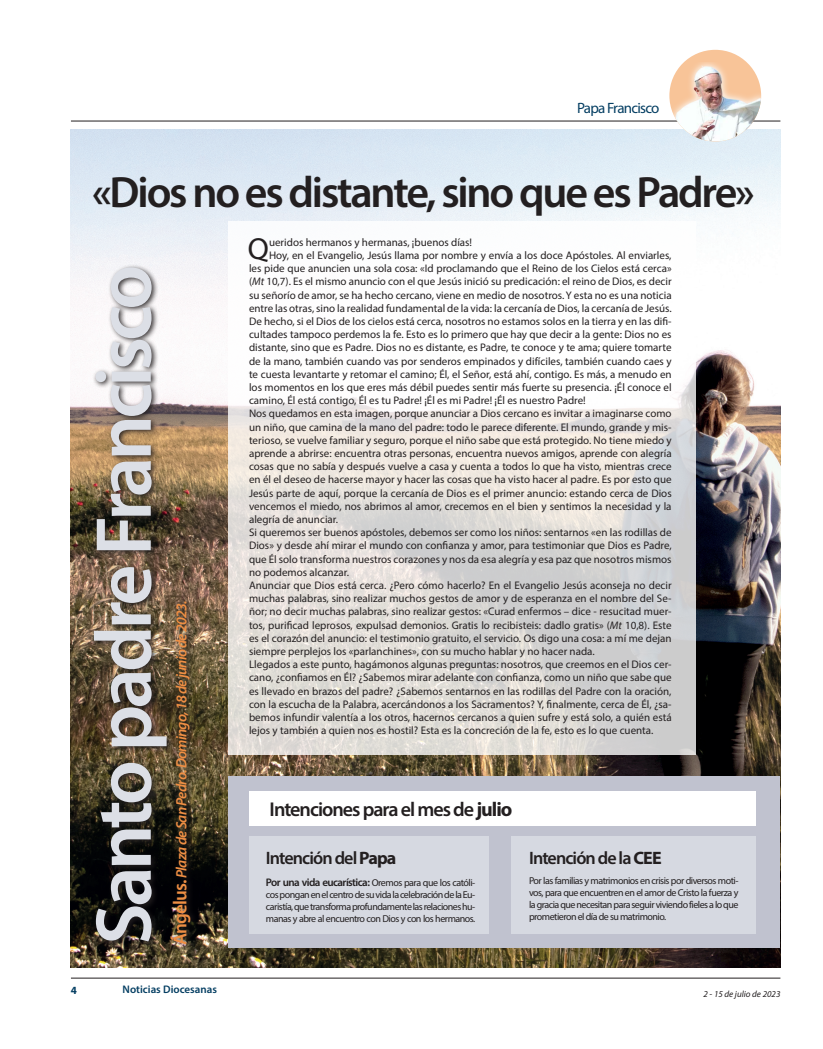
<style>
.page{position:relative;width:823px;height:1049px;background:#fff}
.page>*{position:absolute;margin:0;border:0;box-sizing:border-box;transform-origin:0 0}
.t1{font:600 80px "Myriad Pro";letter-spacing:-.05em;color:#dcdfe6}
.t2{font:600 44px "Myriad Pro";letter-spacing:-.05em;color:#231f20}
.t3{font:30.6px "Myriad Pro";color:#231f20}
.t4{font:600 20px "Myriad Pro";letter-spacing:-.05em;color:#231f20}
.t5{font:600 18px "Myriad Pro";letter-spacing:-.05em;color:#231f20}
.t6{font:italic 600 15px "Myriad Pro";letter-spacing:-.05em;color:#ef8f44}
.t7{font:15px "Myriad Pro";letter-spacing:-.05em;color:#043e62}
.t8{font:11px/13.2px "Myriad Pro";color:#231f20;text-align:justify}
.t9{font:600 11px "Myriad Pro";color:#043e62}
.t10{font:700 11px "Myriad Pro";color:#043e62}
.t11{font:10px/12px "Myriad Pro";letter-spacing:-.05em;color:#231f20;text-align:justify}
.t12{font:italic 9px "Myriad Pro";color:#231f20}
.s1{font-style:italic}
.s2{font-style:normal;font-size:19px}
.s3{font-weight:700}
.s4{font-weight:600;font-size:11px}
</style>
<div class="page">
<hr style="left:71px;top:978px;width:709px;height:1px;background:#231f20">
<img style="left:71px;top:130px;width:709px;height:837px">
<div style="left:90px;top:264px;width:84px;height:684px;background:#231f20;opacity:.9"></div>
<div style="left:228px;top:776px;width:552px;height:171px;background:#c0c2cf"></div>
<div style="left:249px;top:791px;width:506px;height:34px;background:#fff"></div>
<div style="left:249px;top:836px;width:239px;height:97px;background:#d6d9e1"></div>
<div style="left:510px;top:836px;width:245px;height:97px;background:#d6d9e1"></div>
<div style="left:168px;top:596px;width:30px;height:353px;background:#231f20;opacity:.9"></div>
<hr style="left:71px;top:121px;width:709px;height:1px;background:#231f20">
<div style="left:669px;top:50px;width:91px;height:91px;background:#f8c498;border-radius:50%"></div>
<img style="left:669px;top:62px;width:91px;height:79px">
<svg style="left:228px;top:221px;width:467px;height:533px"></svg>
<p class="t7" style="left:576px;top:99px;width:84px">Papa Francisco</p>
<p class="t2" style="left:92px;top:164px;width:663px">«Dios no es distante, sino que es Padre»</p>
<p class="t3" style="left:248px;top:230px;width:23px">Q</p>
<p class="t8" style="left:269px;top:235px;width:204px">ueridos hermanos y hermanas, ¡buenos días!</p>
<p class="t8" style="left:249px;top:248px;width:424px;text-indent:20px">Hoy, en el Evangelio, Jesús llama por nombre y envía a los doce Apóstoles. Al enviarles, les pide que anuncien una sola cosa: «Id proclamando que el Reino de los Cielos está cerca» (<span class="s1">Mt</span> 10,7). Es el mismo anuncio con el que Jesús inició su predicación: el reino de Dios, es decir su señorío de amor, se ha hecho cercano, viene en medio de nosotros. Y esta no es una noticia entre las otras, sino la realidad fundamental de la vida: la cercanía de Dios, la cercanía de Jesús.</p>
<p class="t8" style="left:249px;top:314px;width:424px">De hecho, si el Dios de los cielos está cerca, nosotros no estamos solos en la tierra y en las difi&shy;cultades tampoco perdemos la fe. Esto es lo primero que hay que decir a la gente: Dios no es distante, sino que es Padre. Dios no es distante, es Padre, te conoce y te ama; quiere tomarte de la mano, también cuando vas por senderos empinados y difíciles, también cuando caes y te cuesta levantarte y retomar el camino; Él, el Señor, está ahí, contigo. Es más, a menudo en los momentos en los que eres más débil puedes sentir más fuerte su presencia. ¡Él conoce el camino, Él está contigo, Él es tu Padre! ¡Él es mi Padre! ¡Él es nuestro Padre!</p>
<p class="t8" style="left:249px;top:407px;width:424px">Nos quedamos en esta imagen, porque anunciar a Dios cercano es invitar a imaginarse como un niño, que camina de la mano del padre: todo le parece diferente. El mundo, grande y mis&shy;terioso, se vuelve familiar y seguro, porque el niño sabe que está protegido. No tiene miedo y aprende a abrirse: encuentra otras personas, encuentra nuevos amigos, aprende con alegría cosas que no sabía y después vuelve a casa y cuenta a todos lo que ha visto, mientras crece en él el deseo de hacerse mayor y hacer las cosas que ha visto hacer al padre. Es por esto que Jesús parte de aquí, porque la cercanía de Dios es el primer anuncio: estando cerca de Dios vencemos el miedo, nos abrimos al amor, crecemos en el bien y sentimos la necesidad y la alegría de anunciar.</p>
<p class="t8" style="left:249px;top:526px;width:424px">Si queremos ser buenos apóstoles, debemos ser como los niños: sentarnos «en las rodillas de Dios» y desde ahí mirar el mundo con confianza y amor, para testimoniar que Dios es Padre, que Él solo transforma nuestros corazones y nos da esa alegría y esa paz que nosotros mismos no podemos alcanzar.</p>
<p class="t8" style="left:249px;top:578px;width:424px">Anunciar que Dios está cerca. ¿Pero cómo hacerlo? En el Evangelio Jesús aconseja no decir muchas palabras, sino realizar muchos gestos de amor y de esperanza en el nombre del Se&shy;ñor; no decir muchas palabras, sino realizar gestos: «Curad enfermos – dice - resucitad muer&shy;tos, purificad leprosos, expulsad demonios. Gratis lo recibisteis: dadlo gratis» (<span class="s1">Mt</span> 10,8). Este es el corazón del anuncio: el testimonio gratuito, el servicio. Os digo una cosa: a mí me dejan siempre perplejos los «parlanchines», con su mucho hablar y no hacer nada.</p>
<p class="t8" style="left:249px;top:658px;width:424px">Llegados a este punto, hagámonos algunas preguntas: nosotros, que creemos en el Dios cer&shy;cano, ¿confiamos en Él? ¿Sabemos mirar adelante con confianza, como un niño que sabe que es llevado en brazos del padre? ¿Sabemos sentarnos en las rodillas del Padre con la oración, con la escucha de la Palabra, acercándonos a los Sacramentos? Y, finalmente, cerca de Él, ¿sa&shy;bemos infundir valentía a los otros, hacernos cercanos a quien sufre y está solo, a quién está lejos y también a quien nos es hostil? Esta es la concreción de la fe, esto es lo que cuenta.</p>
<p class="t1" style="left:73px;top:945px;width:681px;rotate:-90deg">Santo padre Francisco</p>
<p class="t6" style="left:172px;top:945px;width:346px;rotate:-90deg"><span class="s2">Ángelus.</span> Plaza de San Pedro. Domingo, 18 de junio de 2023.</p>
<p class="t4" style="left:269px;top:796px;width:244px">Intenciones para el mes de <span class="s3">julio</span></p>
<p class="t5" style="left:266px;top:847px;width:132px">Intención del <span class="s3">Papa</span></p>
<p class="t5" style="left:528px;top:847px;width:134px">Intención de la <span class="s3">CEE</span></p>
<p class="t11" style="left:266px;top:876px;width:211px"><span class="s4">Por una vida eucarística:</span> Oremos para que los católi&shy;cos pongan en el centro de su vida la celebración de la Eu&shy;caristía, que transforma profundamente las relaciones hu&shy;manas y abre al encuentro con Dios y con los hermanos.</p>
<p class="t11" style="left:528px;top:874px;width:211px">Por las familias y matrimonios en crisis por diversos moti&shy;vos, para que encuentren en el amor de Cristo la fuerza y la gracia que necesitan para seguir viviendo fieles a lo que prometieron el día de su matrimonio.</p>
<p class="t10" style="left:71px;top:982px;width:8px">4</p>
<p class="t9" style="left:122px;top:982px;width:96px">Noticias Diocesanas</p>
<p class="t12" style="left:703px;top:988px;width:78px">2 - 15 de julio de 2023</p>
</div>
